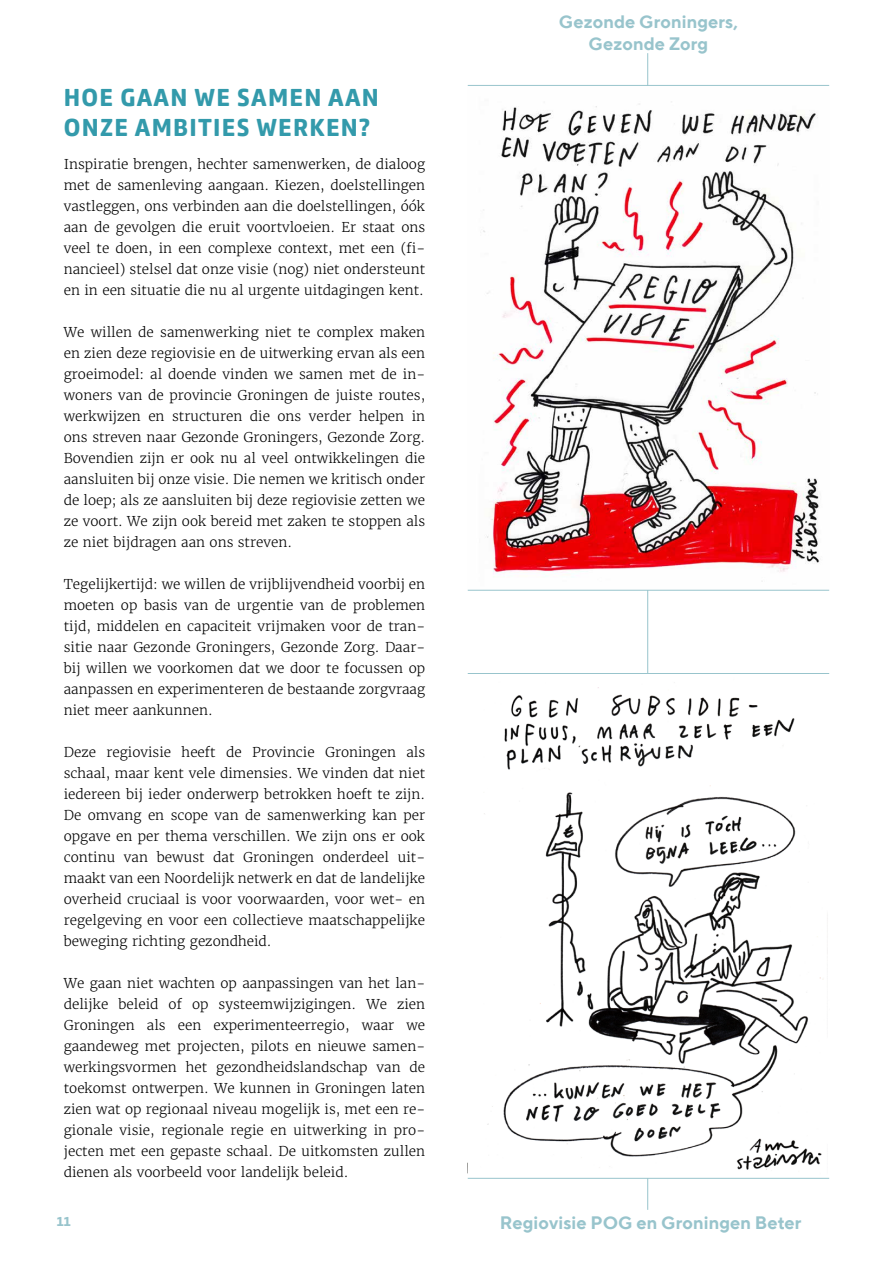
<style>
.page{position:relative;width:893px;height:1263px;background:#fff}
.page>*{position:absolute;margin:0;border:0;box-sizing:border-box;transform-origin:0 0}
.t1{font:700 25.5px/30.6px "Comspot Basic";letter-spacing:.05em;color:#339aab}
.t2{font:700 18px/21.6px "TT Norms";color:#98c4cc;text-align:center}
.t3{font:300 13.5px/21px "Merriweather";color:#000;text-align:justify}
.t4{font:700 13.5px "Comspot Basic";color:#98c4cc}
</style>
<div class="page">
<hr style="left:647px;top:53px;width:1px;height:1157px;background:#98c4cc">
<img style="left:468px;top:86px;width:361px;height:504px">
<img style="left:468px;top:674px;width:361px;height:504px">
<hr style="left:468px;top:85px;width:361px;height:1px;background:#98c4cc">
<hr style="left:468px;top:673px;width:361px;height:1px;background:#98c4cc">
<hr style="left:468px;top:590px;width:361px;height:1px;background:#98c4cc">
<hr style="left:468px;top:1178px;width:361px;height:1px;background:#98c4cc">
<h1 class="t1" style="left:64px;top:81px;width:317px">HOE GAAN WE SAMEN AAN<br>ONZE AMBITIES WERKEN?</h1>
<p class="t3" style="left:64px;top:153px;width:363px">Inspiratie brengen, hechter samenwerken, de dialoog met de samenleving aangaan. Kiezen, doelstellingen vastleggen, ons verbinden aan die doelstellingen, óók aan de gevolgen die eruit voortvloeien. Er staat ons veel te doen, in een complexe context, met een (fi&shy;nancieel) stelsel dat onze visie (nog) niet ondersteunt en in een situatie die nu al urgente uitdagingen kent.</p>
<p class="t3" style="left:64px;top:321px;width:363px">We willen de samenwerking niet te complex maken en zien deze regiovisie en de uitwerking ervan als een groeimodel: al doende vinden we samen met de in&shy;woners van de provincie Groningen de juiste routes, werkwijzen en structuren die ons verder helpen in ons streven naar Gezonde Groningers, Gezonde Zorg.<br>Bovendien zijn er ook nu al veel ontwikkelingen die aansluiten bij onze visie. Die nemen we kritisch onder de loep; als ze aansluiten bij deze regiovisie zetten we ze voort. We zijn ook bereid met zaken te stoppen als ze niet bijdragen aan ons streven.</p>
<p class="t3" style="left:64px;top:573px;width:363px">Tegelijkertijd: we willen de vrijblijvendheid voorbij en moeten op basis van de urgentie van de problemen tijd, middelen en capaciteit vrijmaken voor de tran&shy;sitie naar Gezonde Groningers, Gezonde Zorg. Daar&shy;bij willen we voorkomen dat we door te focussen op aanpassen en experimenteren de bestaande zorgvraag niet meer aankunnen.</p>
<p class="t3" style="left:64px;top:741px;width:363px">Deze regiovisie heeft de Provincie Groningen als schaal, maar kent vele dimensies. We vinden dat niet iedereen bij ieder onderwerp betrokken hoeft te zijn.<br>De omvang en scope van de samenwerking kan per opgave en per thema verschillen. We zijn ons er ook continu van bewust dat Groningen onderdeel uit&shy;maakt van een Noordelijk netwerk en dat de landelijke overheid cruciaal is voor voorwaarden, voor wet- en regelgeving en voor een collectieve maatschappelijke beweging richting gezondheid.</p>
<p class="t3" style="left:64px;top:972px;width:363px">We gaan niet wachten op aanpassingen van het lan&shy;delijke beleid of op systeemwijzigingen. We zien Groningen als een experimenteerregio, waar we gaandeweg met projecten, pilots en nieuwe samen&shy;werkingsvormen het gezondheidslandschap van de toekomst ontwerpen. We kunnen in Groningen laten zien wat op regionaal niveau mogelijk is, met een re&shy;gionale visie, regionale regie en uitwerking in pro&shy;jecten met een gepaste schaal. De uitkomsten zullen dienen als voorbeeld voor landelijk beleid.</p>
<p class="t4" style="left:57px;top:1213px;width:15px">11</p>
<h2 class="t2" style="left:559px;top:10px;width:181px">Gezonde Groningers,<br>Gezonde Zorg</h2>
<h2 class="t2" style="left:500px;top:1211px;width:303px">Regiovisie POG en Groningen Beter</h2>
</div>
